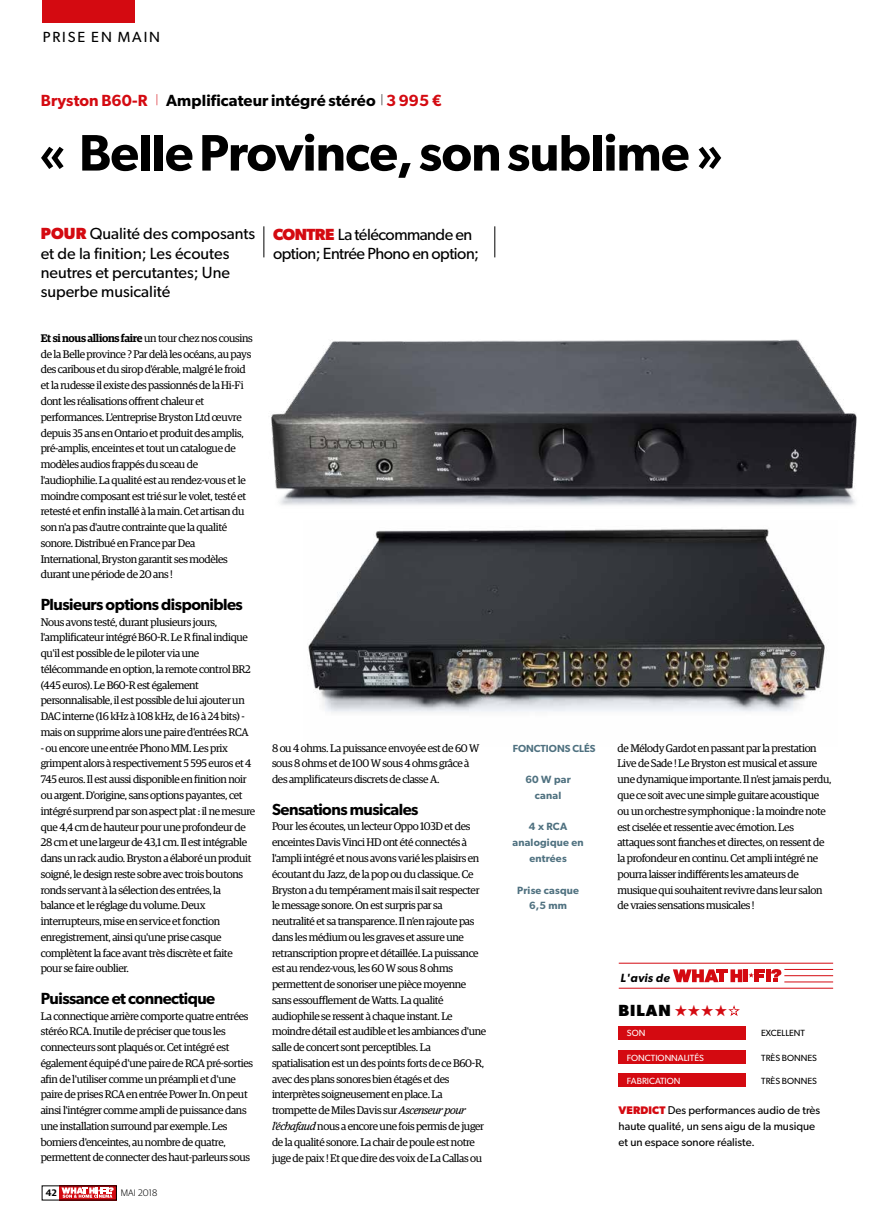
<style>
.page{position:relative;width:872px;height:1221px;background:#fff}
.page>*{position:absolute;margin:0;border:0;box-sizing:border-box;transform-origin:0 0}
.t1{font:600 51.45px "Gibson";letter-spacing:-.015em;color:#000}
.t2{font:16.2px/19px "Gibson";color:#000}
.t3{font:600 16.2px "Gibson";letter-spacing:-.03em;color:#000}
.t4{font:16.2px/19px "Gibson";letter-spacing:-.03em;color:#000}
.t5{font:600 16.2px "Gibson";letter-spacing:.01em;color:#000}
.t6{font:700 16.2px "Gibson";letter-spacing:.06em;color:#000}
.t7{font:14.7px "Gibson";letter-spacing:.13em;color:#000}
.t8{font:italic 600 11.85px "Gibson";letter-spacing:.02em;color:#000}
.t9{font:11.25px/15.8px "Gibson";color:#000}
.t10{font:10.95px/15.8px "Guardian Egyp";letter-spacing:-.03em;color:#000}
.t11{font:600 10.5px/15.8px "Gibson";letter-spacing:.02em;color:#4f7180;text-align:center}
.t12{font:600 10.35px "Gibson";color:#4f7180}
.t13{font:300 9.45px "Guardian Sans";letter-spacing:.02em;color:#000}
.t14{font:600 9.45px "Guardian Sans";color:#000}
.t15{font:9px "Gibson";color:#fff}
.t16{font:9px "Gibson";color:#000}
.s1{color:#d40a11}
.s2{font-weight:300;font-size:12.3px;color:#d40a11}
.s3{font-weight:300;font-size:12.3px}
.s4{font-weight:700;color:#d40a11}
.s5{font-weight:600}
.s6{font-style:italic}
.s7{color:#fff}
.s8{font-weight:700;font-size:10.95px;color:#d40a11}
</style>
<div class="page">
<img style="left:308px;top:529px;width:517px;height:184px">
<img style="left:271px;top:339px;width:586px;height:167px">
<svg style="left:728px;top:1005px;width:12px;height:11px"></svg>
<hr style="left:263px;top:226px;width:1px;height:31px;background:#000">
<hr style="left:494px;top:226px;width:1px;height:31px;background:#000">
<div style="left:618px;top:1026px;width:128px;height:13px;background:#d40a11"></div>
<div style="left:618px;top:1050px;width:128px;height:13px;background:#d40a11"></div>
<div style="left:618px;top:1073px;width:128px;height:13px;background:#d40a11"></div>
<div style="left:43px;top:0;width:92px;height:22px;background:#d40a11"></div>
<svg style="left:59px;top:1187px;width:56px;height:11px"></svg>
<svg style="left:61px;top:1187px;width:53px;height:10px"></svg>
<svg style="left:771px;top:969px;width:10px;height:13px"></svg>
<div style="left:765px;top:969px;width:5px;height:13px;background:#d40a11"></div>
<div style="left:754px;top:969px;width:5px;height:13px;background:#d40a11"></div>
<hr style="left:743px;top:969px;width:4px;height:13px;background:#d40a11">
<svg style="left:673px;top:969px;width:69px;height:13px"></svg>
<svg style="left:748px;top:969px;width:17px;height:8px"></svg>
<hr style="left:619px;top:987px;width:214px;height:1px;background:#d40a11">
<hr style="left:784px;top:981px;width:49px;height:1px;background:#d40a11">
<hr style="left:784px;top:975px;width:49px;height:1px;background:#d40a11">
<hr style="left:784px;top:969px;width:49px;height:1px;background:#d40a11">
<hr style="left:619px;top:962px;width:214px;height:1px;background:#d40a11">
<h3 class="t7" style="left:43px;top:28px;width:119px">PRISE EN MAIN</h3>
<h2 class="t5" style="left:41px;top:90px;width:402px"><span class="s1">Bryston B60-R</span> <span class="s2">|</span> Amplificateur intégré stéréo <span class="s3">|</span> <span class="s1">3 995 €</span></h2>
<h1 class="t1" style="left:38px;top:122px;width:688px">« Belle Province, son sublime »</h1>
<h2 class="t2" style="left:41px;top:224px;width:216px"><span class="s4">POUR</span> Qualité des composants et de la finition; Les écoutes neutres et percutantes; Une superbe musicalité</h2>
<h2 class="t4" style="left:273px;top:224px;width:208px"><span class="s4">CONTRE</span> La télécommande en option; Entrée Phono en option;</h2>
<p class="t10" style="left:41px;top:329px;width:213px"><span class="s5">Et si nous allions faire</span> un tour chez nos cousins de la Belle province ? Par delà les océans, au pays des caribous et du sirop d'érable, malgré le froid et la rudesse il existe des passionnés de la Hi-Fi dont les réalisations offrent chaleur et performances. L'entreprise Bryston Ltd œuvre depuis 35 ans en Ontario et produit des amplis, pré-amplis, enceintes et tout un catalogue de modèles audios frappés du sceau de l'audiophilie. La qualité est au rendez-vous et le moindre composant est trié sur le volet, testé et retesté et enfin installé à la main. Cet artisan du son n'a pas d'autre contrainte que la qualité sonore. Distribué en France par Dea International, Bryston garantit ses modèles durant une période de 20 ans !</p>
<h2 class="t3" style="left:41px;top:594px;width:204px">Plusieurs options disponibles</h2>
<p class="t10" style="left:41px;top:613px;width:212px">Nous avons testé, durant plusieurs jours, l'amplificateur intégré B60-R. Le R final indique qu'il est possible de le piloter via une télécommande en option, la remote control BR2 (445 euros). Le B60-R est également personnalisable, il est possible de lui ajouter un DAC interne (16 kHz à 108 kHz, de 16 à 24 bits) - mais on supprime alors une paire d'entrées RCA</p>
<p class="t10" style="left:41px;top:739px;width:216px">- ou encore une entrée Phono MM. Les prix grimpent alors à respectivement 5 595 euros et 4<br>745 euros. Il est aussi disponible en finition noir ou argent. D'origine, sans options payantes, cet intégré surprend par son aspect plat : il ne mesure que 4,4 cm de hauteur pour une profondeur de 28 cm et une largeur de 43,1 cm. Il est intégrable dans un rack audio. Bryston a élaboré un produit soigné, le design reste sobre avec trois boutons ronds servant à la sélection des entrées, la balance et le réglage du volume. Deux interrupteurs, mise en service et fonction enregistrement, ainsi qu'une prise casque complètent la face avant très discrète et faite pour se faire oublier.</p>
<h2 class="t3" style="left:41px;top:988px;width:176px">Puissance et connectique</h2>
<p class="t10" style="left:41px;top:1007px;width:214px">La connectique arrière comporte quatre entrées stéréo RCA. Inutile de préciser que tous les connecteurs sont plaqués or. Cet intégré est également équipé d'une paire de RCA pré-sorties afin de l'utiliser comme un préampli et d'une paire de prises RCA en entrée Power In. On peut ainsi l'intégrer comme ampli de puissance dans une installation surround par exemple. Les borniers d'enceintes, au nombre de quatre, permettent de connecter des haut-parleurs sous</p>
<p class="t14" style="left:46px;top:1185px;width:12px">42</p>
<p class="t13" style="left:121px;top:1186px;width:38px">MAI 2018</p>
<p class="t10" style="left:272px;top:739px;width:209px">8 ou 4 ohms. La puissance envoyée est de 60 W sous 8 ohms et de 100 W sous 4 ohms grâce à des amplificateurs discrets de classe A.</p>
<h2 class="t3" style="left:272px;top:799px;width:148px">Sensations musicales</h2>
<p class="t10" style="left:272px;top:818px;width:216px">Pour les écoutes, un lecteur Oppo 103D et des enceintes Davis Vinci HD ont été connectés à l'ampli intégré et nous avons varié les plaisirs en écoutant du Jazz, de la pop ou du classique. Ce Bryston a du tempérament mais il sait respecter le message sonore. On est surpris par sa neutralité et sa transparence. Il n’en rajoute pas dans les médium ou les graves et assure une retranscription propre et détaillée. La puissance est au rendez-vous, les 60 W sous 8 ohms permettent de sonoriser une pièce moyenne sans essoufflement de Watts. La qualité audiophile se ressent à chaque instant. Le moindre détail est audible et les ambiances d'une salle de concert sont perceptibles. La spatialisation est un des points forts de ce B60-R, avec des plans sonores bien étagés et des interprètes soigneusement en place. La trompette de Miles Davis sur <span class="s6">Ascenseur pour l'échafaud</span> nous a encore une fois permis de juger de la qualité sonore. La chair de poule est notre juge de paix ! Et que dire des voix de La Callas ou</p>
<p class="t12" style="left:513px;top:742px;width:84px">FONCTIONS CLÉS</p>
<p class="t11" style="left:525px;top:771px;width:47px">60 W par canal</p>
<p class="t11" style="left:512px;top:818px;width:73px">4 x RCA analogique en entrées</p>
<p class="t11" style="left:517px;top:881px;width:63px">Prise casque<br>6,5 mm</p>
<p class="t10" style="left:617px;top:739px;width:215px">de Mélody Gardot en passant par la prestation Live de Sade ! Le Bryston est musical et assure une dynamique importante. Il n'est jamais perdu, que ce soit avec une simple guitare acoustique ou un orchestre symphonique : la moindre note est ciselée et ressentie avec émotion. Les attaques sont franches et directes, on ressent de la profondeur en continu. Cet ampli intégré ne pourra laisser indifférents les amateurs de musique qui souhaitent revivre dans leur salon de vraies sensations musicales !</p>
<p class="t8" style="left:620px;top:971px;width:51px">L'avis de</p>
<h2 class="t6" style="left:618px;top:1001px;width:121px">BILAN <span class="s1">★★</span> <span class="s1">★★</span> <span class="s7">★</span></h2>
<p class="t15" style="left:627px;top:1027px;width:20px">SON</p>
<p class="t16" style="left:761px;top:1027px;width:45px">EXCELLENT</p>
<p class="t15" style="left:627px;top:1052px;width:78px">FONCTIONNALITÉS</p>
<p class="t16" style="left:761px;top:1052px;width:57px">TRÈS BONNES</p>
<p class="t15" style="left:627px;top:1075px;width:55px">FABRICATION</p>
<p class="t16" style="left:761px;top:1075px;width:57px">TRÈS BONNES</p>
<p class="t9" style="left:618px;top:1102px;width:203px"><span class="s8">VERDICT</span> Des performances audio de très haute qualité, un sens aigu de la musique et un espace sonore réaliste.</p>
</div>
